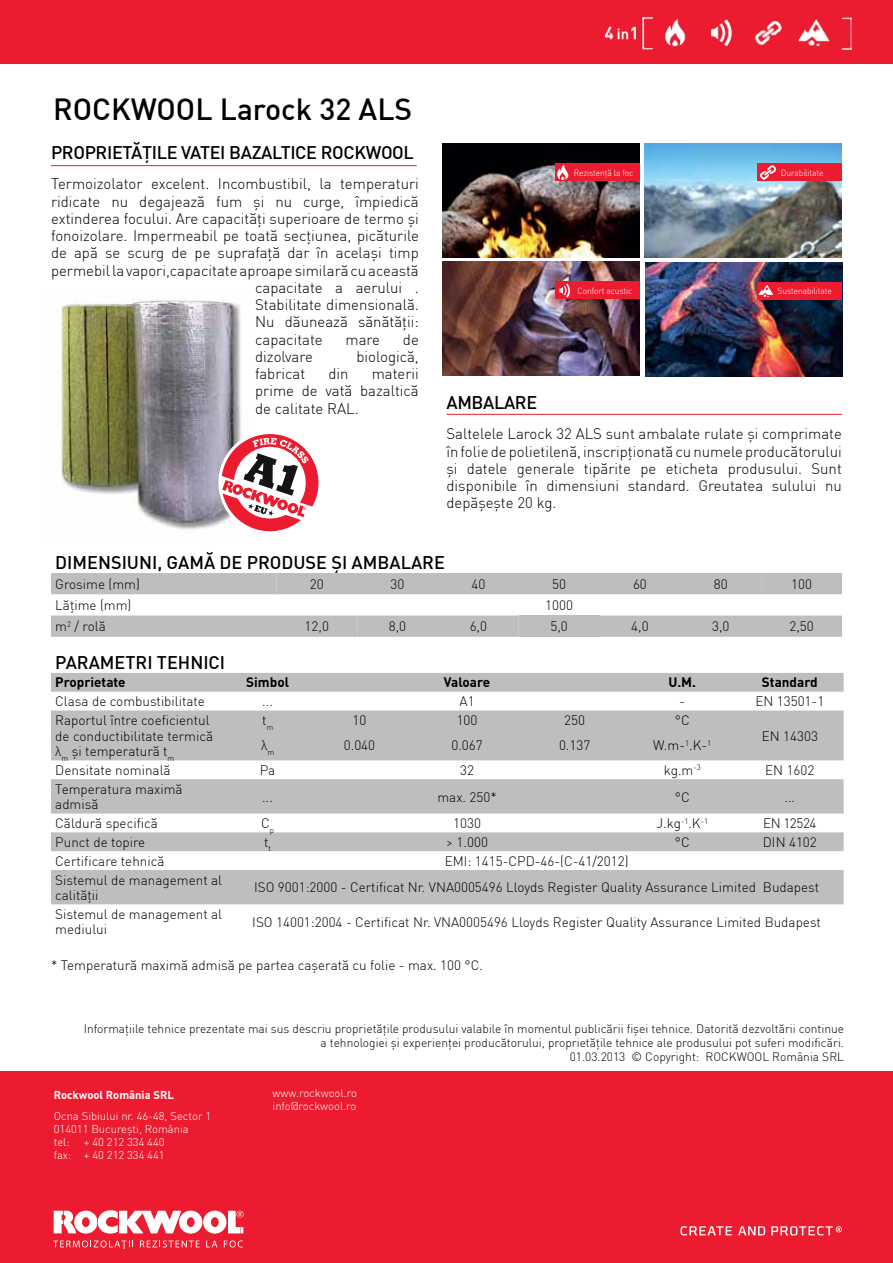
<style>
.page{position:relative;width:893px;height:1263px;background:#fff}
.page>*{position:absolute;margin:0;border:0;box-sizing:border-box;transform-origin:0 0}
.t1{font:500 30px "DIN Pro";color:#000}
.t2{font:500 18px "DIN Pro";letter-spacing:-.01em;color:#000}
.t3{font:300 15px/17.2px "DIN Pro";color:#000;text-align:justify}
.t4{font:300 13.5px/15.6px "DIN Pro";color:#000}
.t5{font:700 13.5px "DIN Pro";color:#000}
.t6{font:300 12px/13.8px "DIN Pro";color:#000;text-align:right}
.t7{font:300 11.25px/12.9px "DIN Pro";color:#fff}
.t8{font:700 11.25px "DIN Pro";color:#fff}
.t9{font:300 8.85px "DIN Pro";letter-spacing:-.01em;color:#fff;scale:.95 1}
</style>
<div class="page">
<div style="left:0;top:0;width:893px;height:64px;background:#ed1b2f"></div>
<div style="left:0;top:1071px;width:893px;height:192px;background:#ed1b2f"></div>
<svg style="left:738px;top:1226px;width:27px;height:9px"></svg>
<svg style="left:771px;top:1226px;width:71px;height:9px"></svg>
<svg style="left:680px;top:1226px;width:52px;height:9px"></svg>
<svg style="left:54px;top:1210px;width:190px;height:24px"></svg>
<svg style="left:140px;top:1240px;width:60px;height:7px"></svg>
<svg style="left:206px;top:1240px;width:11px;height:7px"></svg>
<svg style="left:224px;top:1240px;width:19px;height:7px"></svg>
<svg style="left:53px;top:1240px;width:80px;height:9px"></svg>
<svg style="left:51px;top:573px;width:791px;height:64px"></svg>
<div style="left:276px;top:573px;width:485px;height:21px;background:#bcbec0"></div>
<svg style="left:357px;top:615px;width:162px;height:22px;background:#bec0c2"></svg>
<div style="left:519px;top:615px;width:81px;height:22px;background:#bcbec0"></div>
<svg style="left:600px;top:615px;width:242px;height:22px;background:#bec0c2"></svg>
<img style="left:443px;top:144px;width:197px;height:114px">
<div style="left:555px;top:164px;width:85px;height:17px;background:#ed1b2f"></div>
<svg style="left:557px;top:165px;width:12px;height:15px"></svg>
<img style="left:443px;top:262px;width:197px;height:114px">
<div style="left:555px;top:282px;width:85px;height:17px;background:#ed1b2f"></div>
<svg style="left:559px;top:284px;width:12px;height:13px"></svg>
<img style="left:645px;top:144px;width:197px;height:114px">
<div style="left:757px;top:164px;width:85px;height:17px;background:#ed1b2f"></div>
<svg style="left:759px;top:165px;width:17px;height:15px"></svg>
<img style="left:645px;top:262px;width:197px;height:114px">
<div style="left:757px;top:282px;width:85px;height:18px;background:#ed1b2f"></div>
<svg style="left:758px;top:285px;width:15px;height:13px"></svg>
<img style="left:606px;top:16px;width:245px;height:34px">
<hr style="left:51px;top:165px;width:366px;height:1px;background:#ed1b2f">
<hr style="left:446px;top:414px;width:396px;height:1px;background:#ed1b2f">
<svg style="left:51px;top:673px;width:793px;height:231px;fill:#bcbec0"></svg>
<img style="left:61px;top:298px;width:180px;height:232px">
<svg style="left:212px;top:424px;width:107px;height:108px"></svg>
<h1 class="t1" style="left:53px;top:89px;width:361px">ROCKWOOL Larock 32 ALS</h1>
<h2 class="t2" style="left:51px;top:141px;width:364px">PROPRIETĂŢILE VATEI BAZALTICE ROCKWOOL</h2>
<p class="t3" style="left:51px;top:175px;width:369px">Termoizolator excelent. Incombustibil, la temperaturi</p>
<p class="t3" style="left:51px;top:192px;width:369px">ridicate nu degajează fum şi nu curge, împiedică</p>
<p class="t3" style="left:51px;top:210px;width:369px">extinderea focului. Are capacităţi superioare de termo şi</p>
<p class="t3" style="left:51px;top:227px;width:369px">fonoizolare. Impermeabil pe toată secţiunea, picăturile</p>
<p class="t3" style="left:51px;top:244px;width:369px">de apă se scurg de pe suprafaţă dar în acelaşi timp</p>
<p class="t3" style="left:51px;top:261px;width:369px">permebil la vapori,capacitate aproape similară cu această</p>
<p class="t3" style="left:255px;top:279px;width:165px">capacitate a aerului .</p>
<p class="t3" style="left:255px;top:296px;width:165px">Stabilitate dimensională.</p>
<p class="t3" style="left:255px;top:313px;width:165px">Nu dăunează sănătăţii:</p>
<p class="t3" style="left:255px;top:330px;width:69px">capacitate</p>
<p class="t3" style="left:346px;top:330px;width:36px">mare</p>
<p class="t3" style="left:403px;top:330px;width:17px">de</p>
<p class="t3" style="left:255px;top:348px;width:59px">dizolvare</p>
<p class="t3" style="left:356px;top:348px;width:64px">biologică,</p>
<p class="t3" style="left:255px;top:365px;width:52px">fabricat</p>
<p class="t3" style="left:328px;top:365px;width:22px">din</p>
<p class="t3" style="left:255px;top:365px;width:165px;text-indent:117px">materii prime de vată bazaltică de calitate RAL.</p>
<p class="t9" style="left:574px;top:167px;width:64px">Rezistență la foc</p>
<p class="t9" style="left:577px;top:285px;width:59px">Confort acustic</p>
<p class="t9" style="left:781px;top:167px;width:46px">Durabilitate</p>
<p class="t9" style="left:778px;top:286px;width:59px">Sustenabilitate</p>
<h2 class="t2" style="left:446px;top:391px;width:92px">AMBALARE</h2>
<p class="t3" style="left:446px;top:425px;width:397px">Saltelele Larock 32 ALS sunt ambalate rulate şi comprimate în folie de polietilenă, inscripţionată cu numele producătorului şi datele generale tipărite pe eticheta produsului. Sunt disponibile în dimensiuni standard. Greutatea sulului nu depăşeşte 20 kg.</p>
<h2 class="t2" style="left:55px;top:551px;width:391px">DIMENSIUNI, GAMĂ DE PRODUSE ŞI AMBALARE</h2>
<p class="t4" style="left:55px;top:576px;width:86px">Grosime (mm)</p>
<p class="t4" style="left:310px;top:576px;width:15px">20</p>
<p class="t4" style="left:391px;top:576px;width:15px">30</p>
<p class="t4" style="left:471px;top:576px;width:15px">40</p>
<p class="t4" style="left:552px;top:576px;width:15px">50</p>
<p class="t4" style="left:633px;top:576px;width:15px">60</p>
<p class="t4" style="left:714px;top:576px;width:15px">80</p>
<p class="t4" style="left:791px;top:576px;width:22px">100</p>
<p class="t4" style="left:55px;top:597px;width:78px">Lăţime (mm)</p>
<p class="t4" style="left:545px;top:597px;width:29px">1000</p>
<p class="t4" style="left:55px;top:618px;width:52px">m<sup>2</sup> / rolă</p>
<p class="t4" style="left:305px;top:618px;width:26px">12,0</p>
<p class="t4" style="left:389px;top:618px;width:19px">8,0</p>
<p class="t4" style="left:470px;top:618px;width:19px">6,0</p>
<p class="t4" style="left:550px;top:618px;width:19px">5,0</p>
<p class="t4" style="left:631px;top:618px;width:19px">4,0</p>
<p class="t4" style="left:712px;top:618px;width:19px">3,0</p>
<p class="t4" style="left:789px;top:618px;width:26px">2,50</p>
<h2 class="t2" style="left:55px;top:650px;width:171px">PARAMETRI TEHNICI</h2>
<p class="t5" style="left:55px;top:674px;width:72px">Proprietate</p>
<p class="t5" style="left:246px;top:674px;width:44px">Simbol</p>
<p class="t5" style="left:444px;top:674px;width:48px">Valoare</p>
<p class="t5" style="left:668px;top:674px;width:29px">U.M.</p>
<p class="t5" style="left:762px;top:674px;width:57px">Standard</p>
<p class="t4" style="left:55px;top:693px;width:151px">Clasa de combustibilitate</p>
<p class="t4" style="left:262px;top:693px;width:12px">...</p>
<p class="t4" style="left:460px;top:693px;width:17px">A1</p>
<p class="t4" style="left:679px;top:693px;width:7px">-</p>
<p class="t4" style="left:755px;top:693px;width:70px">EN 13501-1</p>
<p class="t4" style="left:55px;top:712px;width:159px">Raportul între coeficientul de conductibilitate termică λ<sub>m</sub> şi temperatură t<sub>m</sub></p>
<p class="t4" style="left:262px;top:712px;width:13px">t<sub>m</sub></p>
<p class="t4" style="left:353px;top:712px;width:15px">10</p>
<p class="t4" style="left:457px;top:712px;width:22px">100</p>
<p class="t4" style="left:564px;top:712px;width:22px">250</p>
<p class="t4" style="left:675px;top:712px;width:16px">°C</p>
<p class="t4" style="left:762px;top:728px;width:58px">EN 14303</p>
<p class="t4" style="left:261px;top:737px;width:15px">λ<sub>m</sub></p>
<p class="t4" style="left:344px;top:737px;width:33px">0.040</p>
<p class="t4" style="left:451px;top:737px;width:33px">0.067</p>
<p class="t4" style="left:559px;top:737px;width:33px">0.137</p>
<p class="t4" style="left:653px;top:737px;width:59px">W.m-<sup>1</sup>.K-<sup>1</sup></p>
<p class="t4" style="left:55px;top:762px;width:117px">Densitate nominală</p>
<p class="t4" style="left:260px;top:762px;width:17px">pa</p>
<p class="t4" style="left:460px;top:762px;width:15px">32</p>
<p class="t4" style="left:664px;top:762px;width:39px">kg.m<sup>-3</sup></p>
<p class="t4" style="left:765px;top:762px;width:51px">EN 1602</p>
<p class="t4" style="left:55px;top:781px;width:129px">Temperatura maximă admisă</p>
<p class="t4" style="left:262px;top:789px;width:12px">...</p>
<p class="t4" style="left:437px;top:789px;width:61px">max. 250*</p>
<p class="t4" style="left:675px;top:789px;width:16px">°C</p>
<p class="t4" style="left:784px;top:789px;width:12px">...</p>
<p class="t4" style="left:55px;top:815px;width:104px">Căldură specifică</p>
<p class="t4" style="left:261px;top:815px;width:14px">C<sub>p</sub></p>
<p class="t4" style="left:453px;top:815px;width:29px">1030</p>
<p class="t4" style="left:656px;top:815px;width:53px">J.kg<sup>-1</sup>.K<sup>-1</sup></p>
<p class="t4" style="left:763px;top:815px;width:55px">EN 12524</p>
<p class="t4" style="left:55px;top:834px;width:92px">Punct de topire</p>
<p class="t4" style="left:264px;top:834px;width:8px">t<sub>t</sub></p>
<p class="t4" style="left:446px;top:834px;width:43px">&gt; 1.000</p>
<p class="t4" style="left:675px;top:834px;width:16px">°C</p>
<p class="t4" style="left:763px;top:834px;width:56px">DIN 4102</p>
<p class="t4" style="left:55px;top:853px;width:111px">Certificare tehnică</p>
<p class="t4" style="left:445px;top:853px;width:185px">EMI: 1415-CPD-46-(C-41/2012)</p>
<p class="t4" style="left:55px;top:872px;width:168px">Sistemul de management al calităţii</p>
<p class="t4" style="left:254px;top:879px;width:567px">ISO 9001:2000 - Certificat Nr. VNA0005496 Lloyds Register Quality Assurance Limited Budapest</p>
<p class="t4" style="left:55px;top:906px;width:168px">Sistemul de management al mediului</p>
<p class="t4" style="left:252px;top:914px;width:570px">ISO 14001:2004 - Certificat Nr. VNA0005496 Lloyds Register Quality Assurance Limited Budapest</p>
<p class="t4" style="left:51px;top:957px;width:433px">* Temperatură maximă admisă pe partea caşerată cu folie - max. 100 °C.</p>
<p class="t6" style="left:84px;top:1022px;width:762px">Informaţiile tehnice prezentate mai sus descriu proprietăţile produsului valabile în momentul publicării fişei tehnice. Datorită dezvoltării continue a tehnologiei şi experienţei producătorului, proprietăţile tehnice ale produsului pot suferi modificări.<br>01.03.2013 © Copyright: ROCKWOOL România SRL</p>
<p class="t8" style="left:54px;top:1087px;width:122px">Rockwool România Srl</p>
<p class="t7" style="left:54px;top:1110px;width:159px">Ocna Sibiului nr. 46-48, Sector 1<br>014011 Bucureşti, România<br>tel: + 40 212 334 440<br>fax: + 40 212 334 441</p>
<p class="t7" style="left:273px;top:1086px;width:86px">www.rockwool.ro info@rockwool.ro</p>
</div>
